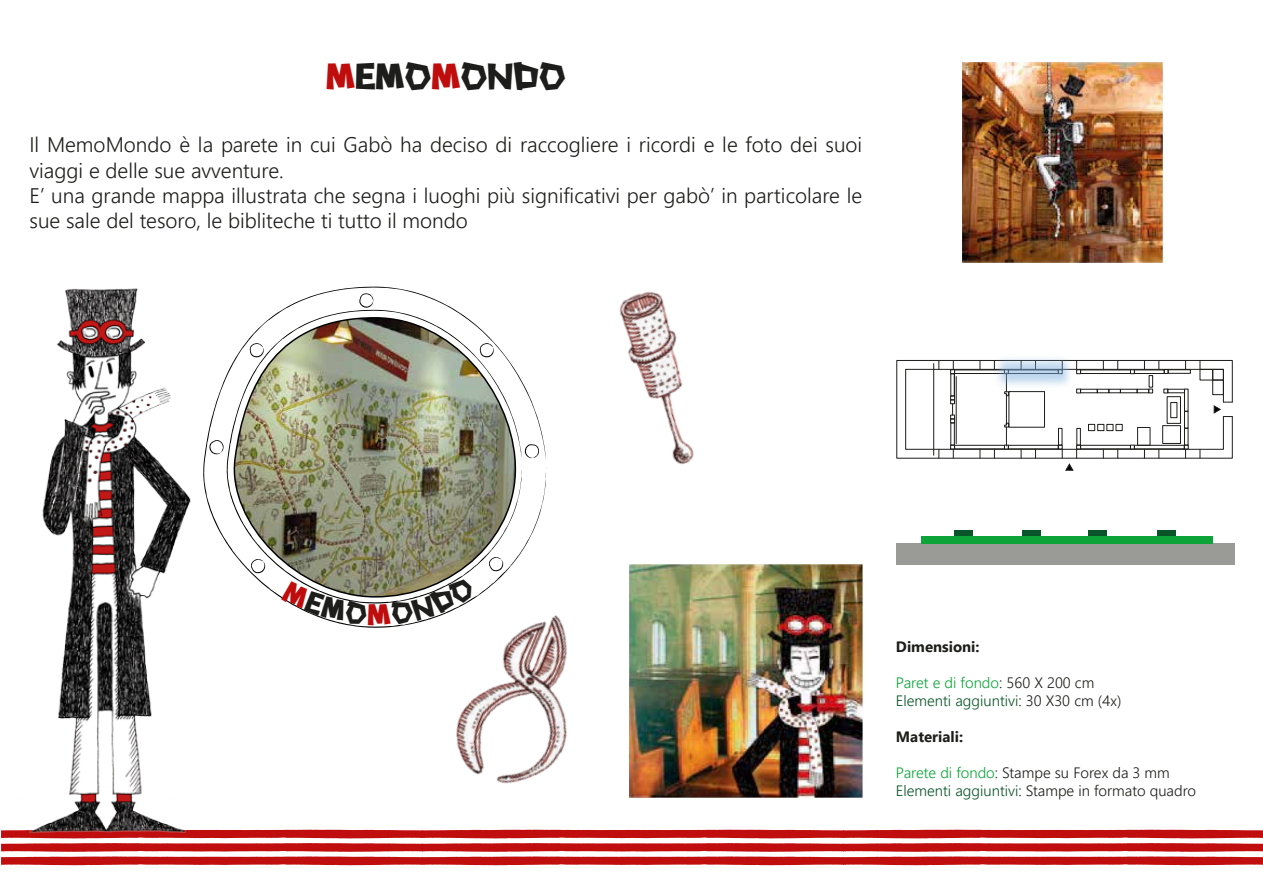
<style>
.page{position:relative;width:1263px;height:893px;background:#fff}
.page>*{position:absolute;margin:0;border:0;box-sizing:border-box;transform-origin:0 0}
.t1{font:31.5px "Square rough";color:#1d1d1b}
.t2{font:300 21px/25.2px "Nirmala UI";color:#1d1d1b}
.t3{font:300 15px/18px "Nirmala UI";color:#1d1d1b}
.t4{font:700 15px "Nirmala UI";color:#1d1d1b}
.s1{color:#bf0d0d}
.s2{color:#0ca438}
.s3{color:#095428}
</style>
<div class="page">
<svg style="left:2px;top:830px;width:1261px;height:35px"></svg>
<img style="left:13px;top:288px;width:185px;height:550px">
<img style="left:456px;top:615px;width:111px;height:169px">
<img style="left:619px;top:291px;width:75px;height:174px">
<img style="left:962px;top:62px;width:200px;height:201px">
<img style="left:630px;top:564px;width:232px;height:233px">
<svg style="left:896px;top:360px;width:337px;height:111px"></svg>
<img style="left:947px;top:359px;width:173px;height:77px">
<div style="left:897px;top:543px;width:338px;height:21px;background:#9a9a97"></div>
<div style="left:921px;top:536px;width:291px;height:7px;background:#0ca438"></div>
<div style="left:954px;top:530px;width:19px;height:6px;background:#095428"></div>
<div style="left:1022px;top:530px;width:19px;height:6px;background:#095428"></div>
<div style="left:1088px;top:530px;width:19px;height:6px;background:#095428"></div>
<div style="left:1157px;top:530px;width:18px;height:6px;background:#095428"></div>
<svg style="left:203px;top:287px;width:343px;height:341px"></svg>
<svg style="left:227px;top:310px;width:295px;height:294px"></svg>
<img style="left:227px;top:316px;width:294px;height:282px">
<svg style="left:209px;top:440px;width:15px;height:14px"></svg>
<svg style="left:251px;top:559px;width:14px;height:14px"></svg>
<svg style="left:487px;top:550px;width:23px;height:21px"></svg>
<svg style="left:359px;top:293px;width:15px;height:15px"></svg>
<svg style="left:480px;top:343px;width:14px;height:14px"></svg>
<svg style="left:250px;top:343px;width:14px;height:14px"></svg>
<svg style="left:521px;top:444px;width:18px;height:24px"></svg>
<svg style="left:281px;top:573px;width:199px;height:52px"></svg>
<p class="t1" style="left:326px;top:60px;width:241px"><span class="s1">M</span>EMO<span class="s1">M</span>ONDO</p>
<p class="t2" style="left:29px;top:131px;width:834px">Il MemoMondo è la parete in cui Gabò ha deciso di raccogliere i ricordi e le foto dei suoi viaggi e delle sue avventure.<br>Eʼ una grande mappa illustrata che segna i luoghi più significativi per gabòʼ in particolare le sue sale del tesoro, le bibliteche ti tutto il mondo</p>
<p class="t4" style="left:896px;top:635px;width:85px">Dimensioni:</p>
<p class="t3" style="left:896px;top:673px;width:227px"><span class="s2">Paret e di fondo</span>: 560 X 200 cm<br><span class="s3">Elementi aggiuntivi</span>: 30 X30 cm (4x)</p>
<p class="t4" style="left:896px;top:725px;width:69px">Materiali:</p>
<p class="t3" style="left:896px;top:763px;width:302px"><span class="s2">Parete di fondo</span>: Stampe su Forex da 3 mm<br><span class="s3">Elementi aggiuntivi</span>: Stampe in formato quadro</p>
</div>
